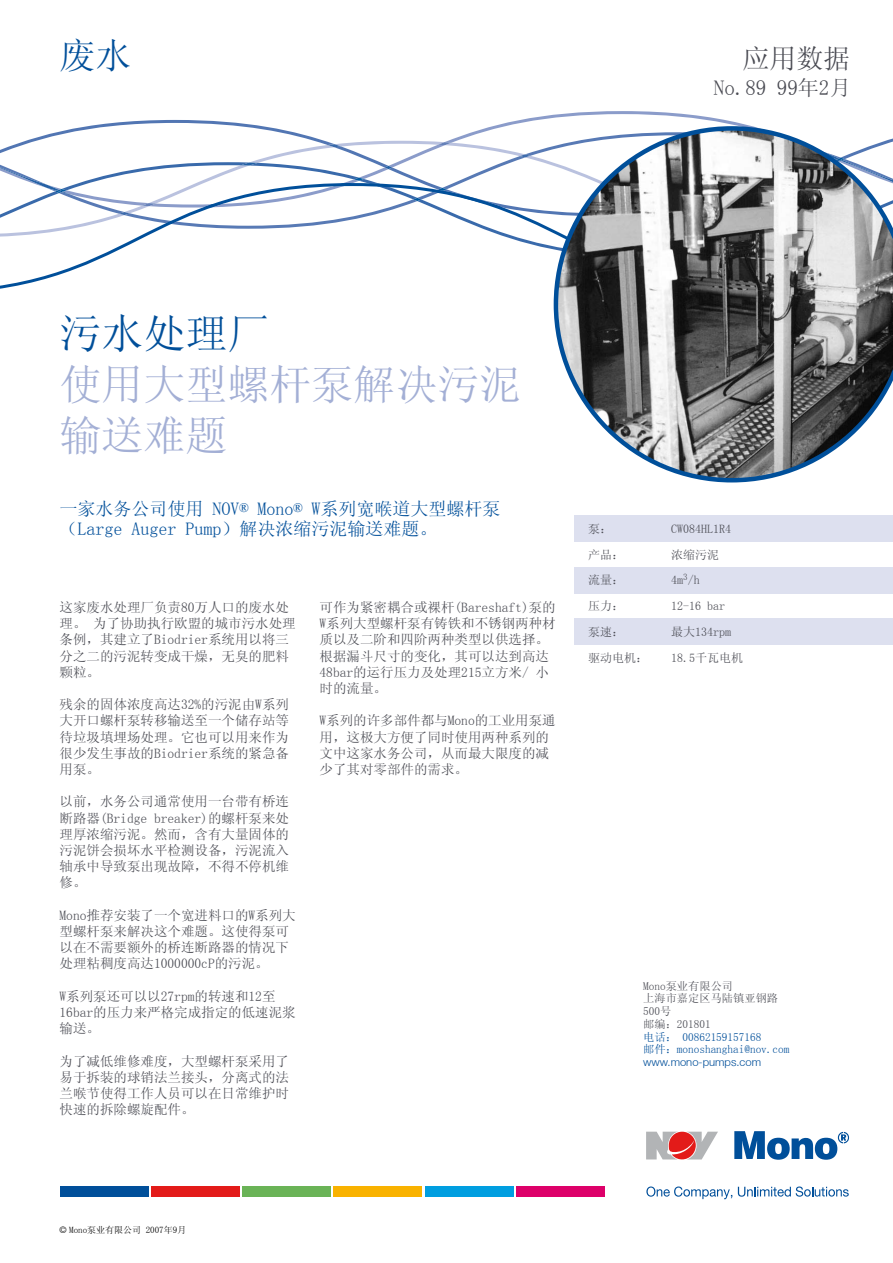
<style>
.page{position:relative;width:893px;height:1263px;background:#fff}
.page>*{position:absolute;margin:0;border:0;box-sizing:border-box;transform-origin:0 0}
.t1{font:42px/51px "Sim Sun";color:#a3afd5}
.t2{font:42px "Sim Sun";color:#004f9a}
.t3{font:36px "Sim Sun";color:#004f9a}
.t4{font:27px "Sim Sun";color:#494a52}
.t5{font:21px "Sim Sun";color:#494a52}
.t6{font:18px/20.2px "Sim Sun";color:#004f9a}
.t7{font:13.5px/16.2px "Sim Sun";color:#494a52}
.t8{font:12px/25.8px "Sim Sun";color:#494a52}
.t9{font:11.25px/12.8px "Sim Sun";color:#004f9a}
.t10{font:11.25px/12.8px "Sim Sun";color:#494a52}
.t11{font:300 11.25px "Helvetica Neue LT";color:#004f9a}
.t12{font:9px "Sim Sun";color:#000}
.s1{font-family:"Helvetica Neue LT";font-weight:300}
</style>
<div class="page">
<svg style="left:0;top:229px;width:554px;height:28px"></svg>
<svg style="left:58px;top:111px;width:693px;height:21px"></svg>
<svg style="left:46px;top:132px;width:506px;height:97px"></svg>
<svg style="left:0;top:142px;width:554px;height:82px"></svg>
<svg style="left:554px;top:126px;width:339px;height:356px"></svg>
<div style="left:60px;top:1186px;width:89px;height:10px;background:#004f9a"></div>
<div style="left:151px;top:1186px;width:89px;height:10px;background:#e31b19"></div>
<div style="left:242px;top:1186px;width:89px;height:10px;background:#6ab357"></div>
<div style="left:333px;top:1186px;width:89px;height:10px;background:#f9b200"></div>
<div style="left:425px;top:1186px;width:89px;height:10px;background:#009ee0"></div>
<div style="left:516px;top:1186px;width:89px;height:10px;background:#dd0069"></div>
<svg style="left:646px;top:1132px;width:72px;height:27px"></svg>
<svg style="left:734px;top:1131px;width:115px;height:29px"></svg>
<svg style="left:646px;top:1186px;width:86px;height:13px"></svg>
<svg style="left:738px;top:1186px;width:111px;height:11px"></svg>
<div style="left:574px;top:618px;width:319px;height:27px;background:#dde0ef"></div>
<div style="left:574px;top:567px;width:319px;height:27px;background:#dde0ef"></div>
<div style="left:574px;top:516px;width:319px;height:26px;background:#dde0ef"></div>
<h2 class="t3" style="left:60px;top:37px;width:73px">废水</h2>
<h3 class="t4" style="left:742px;top:45px;width:109px">应用数据</h3>
<h3 class="t5" style="left:714px;top:77px;width:138px">No.89 99年2月</h3>
<h1 class="t2" style="left:60px;top:312px;width:212px">污水处理厂</h1>
<h1 class="t1" style="left:60px;top:358px;width:463px">使用大型螺杆泵解决污泥输送难题</h1>
<h3 class="t6" style="left:60px;top:498px;width:442px">一家水务公司使用 NOV® Mono® W系列宽喉道大型螺杆泵（Large Auger Pump）解决浓缩污泥输送难题。</h3>
<p class="t7" style="left:60px;top:599px;width:238px">这家废水处理厂负责80万人口的废水处理。 为了协助执行欧盟的城市污水处理条例，其建立了Biodrier系统用以将三分之二的污泥转变成干燥，无臭的肥料颗粒。</p>
<p class="t7" style="left:60px;top:696px;width:231px;text-align:justify">残余的固体浓度高达32%的污泥由W系列大开口螺杆泵转移输送至一个储存站等待垃圾填埋场处理。它也可以用来作为很少发生事故的Biodrier系统的紧急备用泵。</p>
<p class="t7" style="left:60px;top:793px;width:231px;text-align:justify">以前，水务公司通常使用一台带有桥连断路器(Bridge breaker)的螺杆泵来处理厚浓缩污泥。然而，含有大量固体的污泥饼会损坏水平检测设备，污泥流入轴承中导致泵出现故障，不得不停机维修。</p>
<p class="t7" style="left:60px;top:907px;width:238px">Mono推荐安装了一个宽进料口的W系列大型螺杆泵来解决这个难题。这使得泵可以在不需要额外的桥连断路器的情况下处理粘稠度高达1000000cP的污泥。</p>
<p class="t7" style="left:60px;top:988px;width:238px">W系列泵还可以以27rpm的转速和12至<br>16bar的压力来严格完成指定的低速泥浆输送。</p>
<p class="t7" style="left:60px;top:1053px;width:231px;text-align:justify">为了减低维修难度，大型螺杆泵采用了易于拆装的球销法兰接头，分离式的法兰喉节使得工作人员可以在日常维护时快速的拆除螺旋配件。</p>
<p class="t7" style="left:319px;top:599px;width:238px">可作为紧密耦合或裸杆(Bareshaft)泵的<br>W系列大型螺杆泵有铸铁和不锈钢两种材质以及二阶和四阶两种类型以供选择。根据漏斗尺寸的变化，其可以达到高达<br>48bar的运行压力及处理215立方米/ 小时的流量。</p>
<p class="t7" style="left:319px;top:712px;width:238px">W系列的许多部件都与Mono的工业用泵通用，这极大方便了同时使用两种系列的文中这家水务公司，从而最大限度的减少了其对零部件的需求。</p>
<p class="t8" style="left:588px;top:516px;width:61px">泵：<br>产品：<br>流量：<br>压力：<br>泵速：<br>驱动电机：</p>
<p class="t8" style="left:671px;top:516px;width:73px">CW084HL1R4浓缩污泥<br>4m<sup>3</sup>/h<br>12-16 bar<br>最大134rpm<br>18.5千瓦电机</p>
<p class="t10" style="left:643px;top:979px;width:136px">Mono泵业有限公司<br>上海市嘉定区马陆镇亚钢路<br>500号<br>邮编：201801</p>
<p class="t9" style="left:643px;top:1030px;width:148px">电话： 00862159157168<br>邮件：monoshanghai@nov.com</p>
<p class="t11" style="left:643px;top:1055px;width:119px">www.mono-pumps.com</p>
<p class="t12" style="left:60px;top:1225px;width:128px"><span class="s1">©</span> Mono泵业有限公司 2007年9月</p>
</div>
